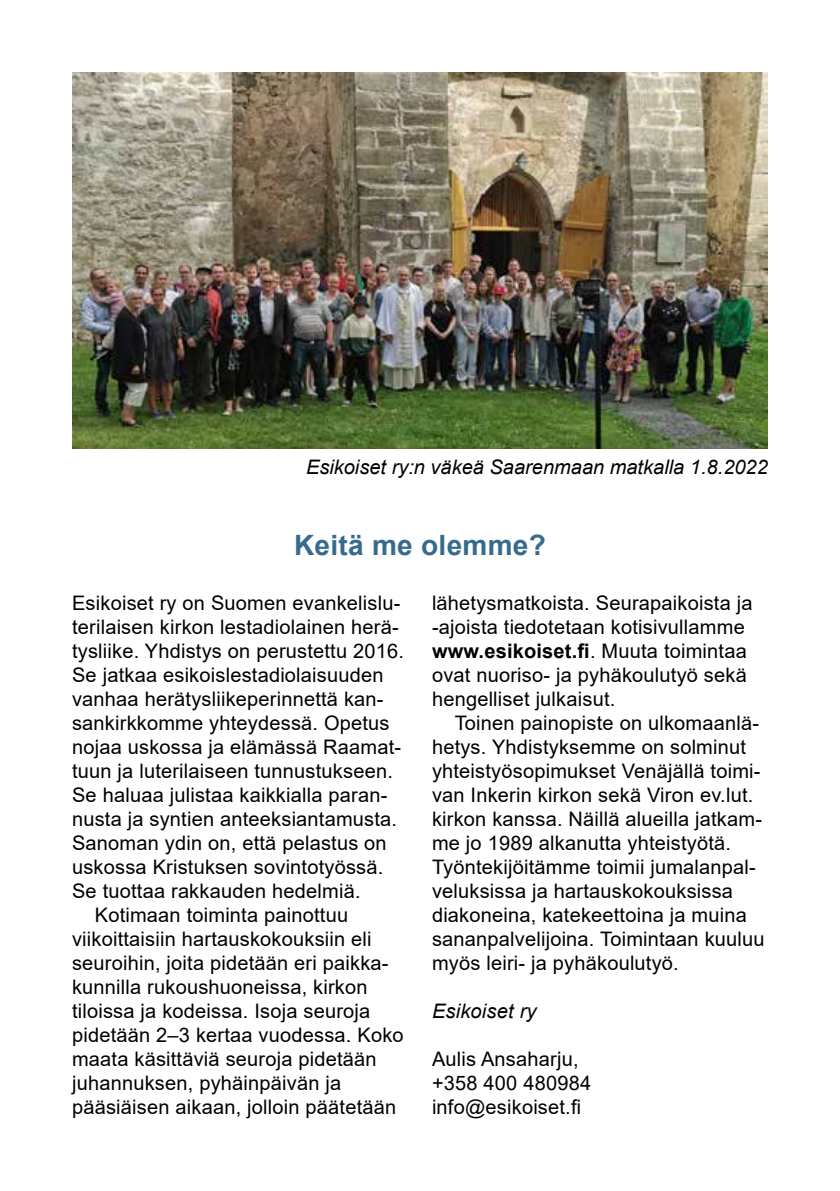
<style>
.page{position:relative;width:840px;height:1191px;background:#fff}
.page>*{position:absolute;margin:0;border:0;box-sizing:border-box;transform-origin:0 0}
.t1{font:700 28px "Arial";letter-spacing:.01em;color:#376b8e}
.t2{font:20px/24px "Arial";letter-spacing:.01em;color:#000}
.t3{font:italic 20px "Arial";color:#000}
.s1{font-weight:700}
</style>
<div class="page">
<img style="left:72px;top:72px;width:695px;height:376px">
<p class="t3" style="left:306px;top:454px;width:463px">Esikoiset ry:n väkeä Saarenmaan matkalla 1.8.2022</p>
<h1 class="t1" style="left:294px;top:526px;width:253px">Keitä me olemme?</h1>
<p class="t2" style="left:72px;top:591px;width:330px">Esikoiset ry on Suomen evankelislu-</p>
<p class="t2" style="left:72px;top:615px;width:328px">terilaisen kirkon lestadiolainen herä-</p>
<p class="t2" style="left:72px;top:639px;width:333px">tysliike. Yhdistys on perustettu 2016.</p>
<p class="t2" style="left:72px;top:663px;width:313px">Se jatkaa esikoislestadiolaisuuden</p>
<p class="t2" style="left:72px;top:687px;width:313px">vanhaa herätysliikeperinnettä kan-</p>
<p class="t2" style="left:72px;top:711px;width:319px">sankirkkomme yhteydessä . Opetus</p>
<p class="t2" style="left:72px;top:735px;width:330px">nojaa uskossa ja elä mässä Raamat-</p>
<p class="t2" style="left:72px;top:759px;width:322px">tuun ja luterilaiseen tunnustukseen.</p>
<p class="t2" style="left:72px;top:783px;width:316px">Se haluaa julistaa kaikkialla paran-</p>
<p class="t2" style="left:72px;top:807px;width:326px">nusta ja syntien anteeksiantamusta.</p>
<p class="t2" style="left:72px;top:831px;width:316px">Sanoman ydin on, että pelastus on</p>
<p class="t2" style="left:72px;top:855px;width:312px">uskossa Kristuksen sovintotyössä .</p>
<p class="t2" style="left:72px;top:879px;width:290px">Se tuottaa rakkauden hedelmiä.</p>
<p class="t2" style="left:95px;top:903px;width:255px">Kotimaan toiminta painottuu</p>
<p class="t2" style="left:72px;top:927px;width:301px">viikoittaisiin hartauskokouksiin eli</p>
<p class="t2" style="left:72px;top:951px;width:318px">seuroihin, joita pidetään eri paikka-</p>
<p class="t2" style="left:72px;top:975px;width:297px">kunnilla rukoushuoneissa, kirkon</p>
<p class="t2" style="left:72px;top:999px;width:300px">tiloissa ja kodeissa. Isoja seuroja</p>
<p class="t2" style="left:72px;top:1023px;width:333px">pidetää n 2–3 kertaa vuodessa. Koko</p>
<p class="t2" style="left:72px;top:1047px;width:306px">maata käsittäviä seuroja pidetää n</p>
<p class="t2" style="left:72px;top:1071px;width:270px">juhannuksen, pyhäinpäivän ja</p>
<p class="t2" style="left:72px;top:1095px;width:325px">pääsiäisen aikaan, jolloin päätetään</p>
<p class="t2" style="left:432px;top:591px;width:322px">lähetysmatkoista. Seurapaikoista ja -ajoista tiedotetaan kotisivullamme <span class="s1">www.esikoiset.fi</span>. Muuta toimintaa ovat nuoriso- ja pyhä koulutyö sekä hengelliset julkaisut.</p>
<p class="t2" style="left:432px;top:711px;width:334px;text-indent:23px">Toinen painopiste on ulkomaanlä- hetys. Yhdistyksemme on solminut yhteistyösopimukset Venäjällä toimi&shy;van Inkerin kirkon sekä Viron ev.lut. kirkon kanssa. Näillä alueilla jatkam&shy;me jo 1989 alkanutta yhteistyötä .<br>Työntekijöitämme toimii jumalanpal&shy;veluksissa ja hartauskokouksissa diakoneina, katekeettoina ja muina sananpalvelijoina. Toimintaan kuuluu myös leiri- ja pyhäkoulutyö.</p>
<p class="t3" style="left:432px;top:998px;width:106px">Esikoiset ry</p>
<p class="t2" style="left:432px;top:1047px;width:161px">Aulis Ansaharju, +358 400 480984 info@esikoiset.fi</p>
</div>
